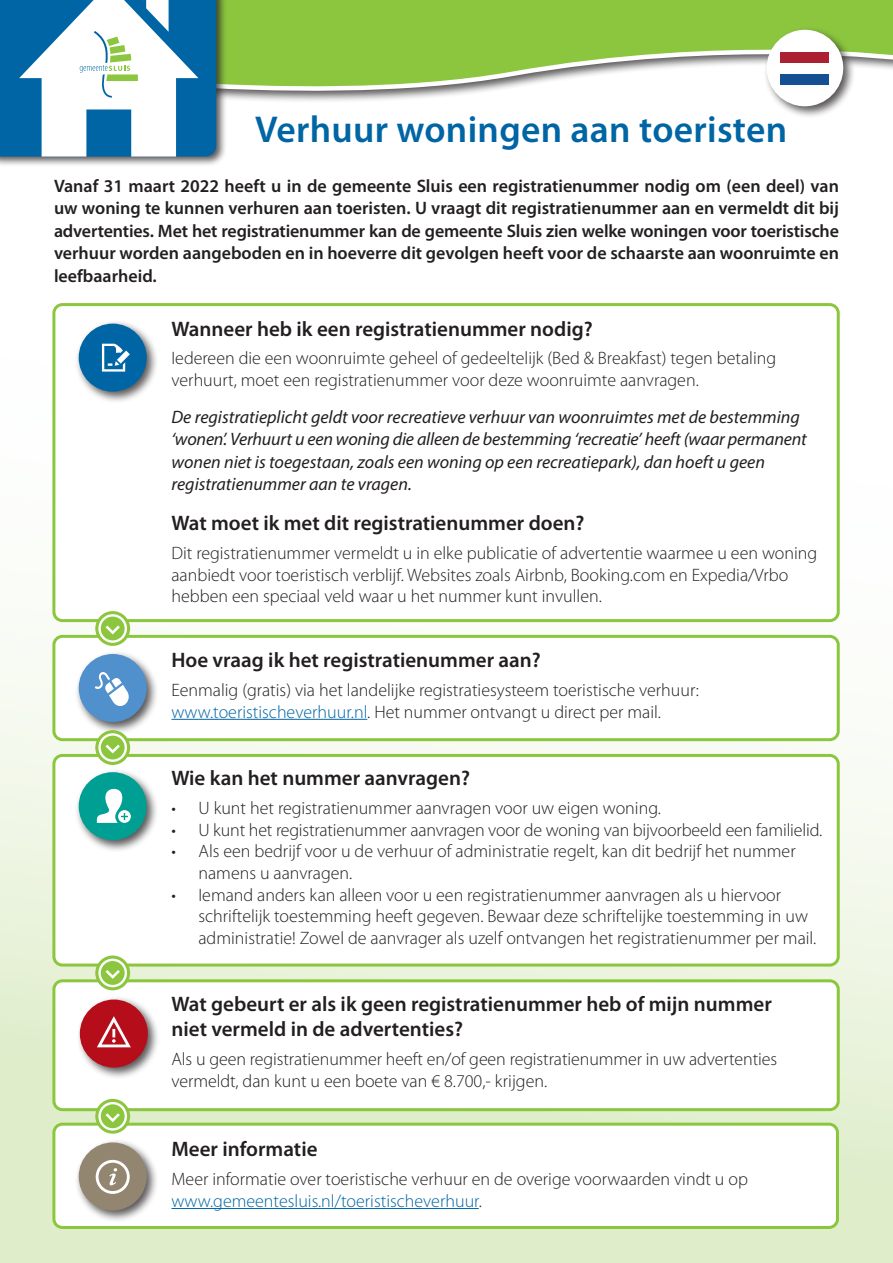
<style>
.page{position:relative;width:893px;height:1263px;background:#fff}
.page>*{position:absolute;margin:0;border:0;box-sizing:border-box;transform-origin:0 0}
.t1{font:600 37.5px "Myriad Pro";letter-spacing:.01em;color:#0065a4}
.t2{font:600 21px/25.2px "Myriad Pro";color:#231f20}
.t3{font:300 18px/21.6px "Myriad Pro";color:#231f20}
.t4{font:600 18px/22.5px "Myriad Pro";color:#231f20;text-align:justify}
.t5{font:italic 18px/22.5px "Myriad Pro";color:#231f20}
.s1{color:#0065a4}
</style>
<div class="page">
<div style="left:0;top:0;width:893px;height:1263px;background:linear-gradient(to bottom,#fff,#e0eecd)"></div>
<svg style="left:227px;top:0;width:666px;height:111px;fill:#8bc63e"></svg>
<div style="left:54px;top:305px;width:784px;height:316px;background:#fff;border-radius:9px"></div>
<div style="left:52px;top:303px;width:788px;height:319px;border:3px solid #8bc63e;border-radius:9px"></div>
<div style="left:54px;top:636px;width:784px;height:104px;background:#fff;border-radius:9px"></div>
<div style="left:52px;top:635px;width:788px;height:106px;border:3px solid #8bc63e;border-radius:9px"></div>
<div style="left:54px;top:755px;width:784px;height:210px;background:#fff;border-radius:9px"></div>
<div style="left:52px;top:754px;width:788px;height:212px;border:3px solid #8bc63e;border-radius:9px"></div>
<div style="left:54px;top:981px;width:784px;height:129px;background:#fff;border-radius:9px"></div>
<div style="left:52px;top:979px;width:788px;height:132px;border:3px solid #8bc63e;border-radius:9px"></div>
<div style="left:54px;top:1124px;width:783px;height:103px;background:#fff;border-radius:9px"></div>
<div style="left:52px;top:1123px;width:787px;height:106px;border:3px solid #8bc63e;border-radius:9px"></div>
<hr style="left:171px;top:1208px;width:308px;height:1px;background:#0065a4">
<hr style="left:171px;top:719px;width:196px;height:1px;background:#0065a4">
<div style="left:75px;top:1138px;width:84px;height:85px;background:#231f20;opacity:.75"></div>
<div style="left:79px;top:1142px;width:68px;height:68px;background:#938671;border-radius:50%"></div>
<div style="left:75px;top:768px;width:84px;height:84px;background:#231f20;opacity:.75"></div>
<div style="left:79px;top:772px;width:68px;height:68px;background:#009f94;border-radius:50%"></div>
<div style="left:75px;top:650px;width:84px;height:84px;background:#231f20;opacity:.75"></div>
<div style="left:79px;top:654px;width:68px;height:68px;background:#5090cc;border-radius:50%"></div>
<div style="left:75px;top:320px;width:84px;height:84px;background:#231f20;opacity:.75"></div>
<div style="left:79px;top:324px;width:68px;height:68px;background:#0065a4;border-radius:50%"></div>
<svg style="left:96px;top:1160px;width:34px;height:34px"></svg>
<svg style="left:97px;top:789px;width:34px;height:34px"></svg>
<svg style="left:95px;top:672px;width:34px;height:34px"></svg>
<svg style="left:102px;top:344px;width:28px;height:28px"></svg>
<div style="left:95px;top:611px;width:35px;height:35px;background:#8bc63e;border-radius:50%"></div>
<svg style="left:98px;top:614px;width:29px;height:29px"></svg>
<div style="left:95px;top:730px;width:35px;height:35px;background:#8bc63e;border-radius:50%"></div>
<svg style="left:98px;top:733px;width:29px;height:29px"></svg>
<svg style="left:95px;top:955px;width:35px;height:35px"></svg>
<svg style="left:98px;top:959px;width:29px;height:28px"></svg>
<svg style="left:95px;top:1099px;width:35px;height:35px"></svg>
<svg style="left:98px;top:1102px;width:29px;height:28px"></svg>
<div style="left:76px;top:995px;width:84px;height:85px;background:#231f20;opacity:.75"></div>
<div style="left:80px;top:999px;width:68px;height:68px;background:#b50e1a;border-radius:50%"></div>
<svg style="left:97px;top:1016px;width:34px;height:31px"></svg>
<div style="left:0;top:0;width:227px;height:167px;background:#231f20;opacity:.75"></div>
<svg style="left:0;top:0;width:216px;height:157px"></svg>
<div style="left:763px;top:26px;width:93px;height:93px;background:#231f20;opacity:.75"></div>
<div style="left:767px;top:30px;width:76px;height:76px;background:#fff;border-radius:50%"></div>
<div style="left:781px;top:52px;width:48px;height:32px;background:#155093"></div>
<div style="left:781px;top:52px;width:48px;height:21px;background:#fff"></div>
<div style="left:781px;top:52px;width:48px;height:11px;background:#ac2031"></div>
<h1 class="t1" style="left:255px;top:106px;width:534px">Verhuur woningen aan toeristen</h1>
<p class="t4" style="left:54px;top:174px;width:786px">Vanaf 31 maart 2022 heeft u in de gemeente Sluis een registratienummer nodig om (een deel) van uw woning te kunnen verhuren aan toeristen. U vraagt dit registratienummer aan en vermeldt dit bij advertenties. Met het registratienummer kan de gemeente Sluis zien welke woningen voor toeristische verhuur worden aangeboden en in hoeverre dit gevolgen heeft voor de schaarste aan woonruimte en leefbaarheid.</p>
<p class="t2" style="left:171px;top:315px;width:423px">Wanneer heb ik een registratienummer nodig?</p>
<p class="t3" style="left:171px;top:348px;width:606px">Iedereen die een woonruimte geheel of gedeeltelijk (Bed &amp; Breakfast) tegen betaling verhuurt, moet een registratienummer voor deze woonruimte aanvragen.</p>
<p class="t5" style="left:171px;top:405px;width:637px">De registratieplicht geldt voor recreatieve verhuur van woonruimtes met de bestemming ‘wonen’. Verhuurt u een woning die alleen de bestemming ‘recreatie’ heeft (waar permanent wonen niet is toegestaan, zoals een woning op een recreatiepark), dan hoeft u geen registratienummer aan te vragen.</p>
<p class="t2" style="left:171px;top:510px;width:415px">Wat moet ik met dit registratienummer doen?</p>
<p class="t3" style="left:171px;top:542px;width:647px">Dit registratienummer vermeldt u in elke publicatie of advertentie waarmee u een woning aanbiedt voor toeristisch verblijf. Websites zoals Airbnb, Booking.com en Expedia/Vrbo hebben een speciaal veld waar u het nummer kunt invullen.</p>
<p class="t2" style="left:171px;top:647px;width:371px">Hoe vraag ik het registratienummer aan?</p>
<p class="t3" style="left:171px;top:679px;width:529px">Eenmalig (gratis) via het landelijke registratiesysteem toeristische verhuur: <span class="s1">www.toeristischeverhuur.nl</span>. Het nummer ontvangt u direct per mail.</p>
<p class="t2" style="left:171px;top:765px;width:300px">Wie kan het nummer aanvragen?</p>
<p class="t3" style="left:171px;top:798px;width:491px">• U kunt het registratienummer aanvragen voor uw eigen woning.</p>
<p class="t3" style="left:171px;top:819px;width:652px">• U kunt het registratienummer aanvragen voor de woning van bijvoorbeeld een familielid.</p>
<p class="t3" style="left:198px;top:841px;width:599px;text-indent:-27px">• Als een bedrijf voor u de verhuur of administratie regelt, kan dit bedrijf het nummer namens u aanvragen.</p>
<p class="t3" style="left:198px;top:884px;width:619px;text-indent:-27px">• Iemand anders kan alleen voor u een registratienummer aanvragen als u hiervoor schriftelijk toestemming heeft gegeven. Bewaar deze schriftelijke toestemming in uw administratie! Zowel de aanvrager als uzelf ontvangen het registratienummer per mail.</p>
<p class="t2" style="left:171px;top:991px;width:602px">Wat gebeurt er als ik geen registratienummer heb of mijn nummer niet vermeld in de advertenties?</p>
<p class="t3" style="left:171px;top:1048px;width:607px">Als u geen registratienummer heeft en/of geen registratienummer in uw advertenties vermeldt, dan kunt u een boete van € 8.700,- krijgen.</p>
<p class="t2" style="left:171px;top:1136px;width:148px">Meer informatie</p>
<p class="t3" style="left:171px;top:1168px;width:578px">Meer informatie over toeristische verhuur en de overige voorwaarden vindt u op <span class="s1">www.gemeentesluis.nl/toeristischeverhuur</span>.</p>
</div>
